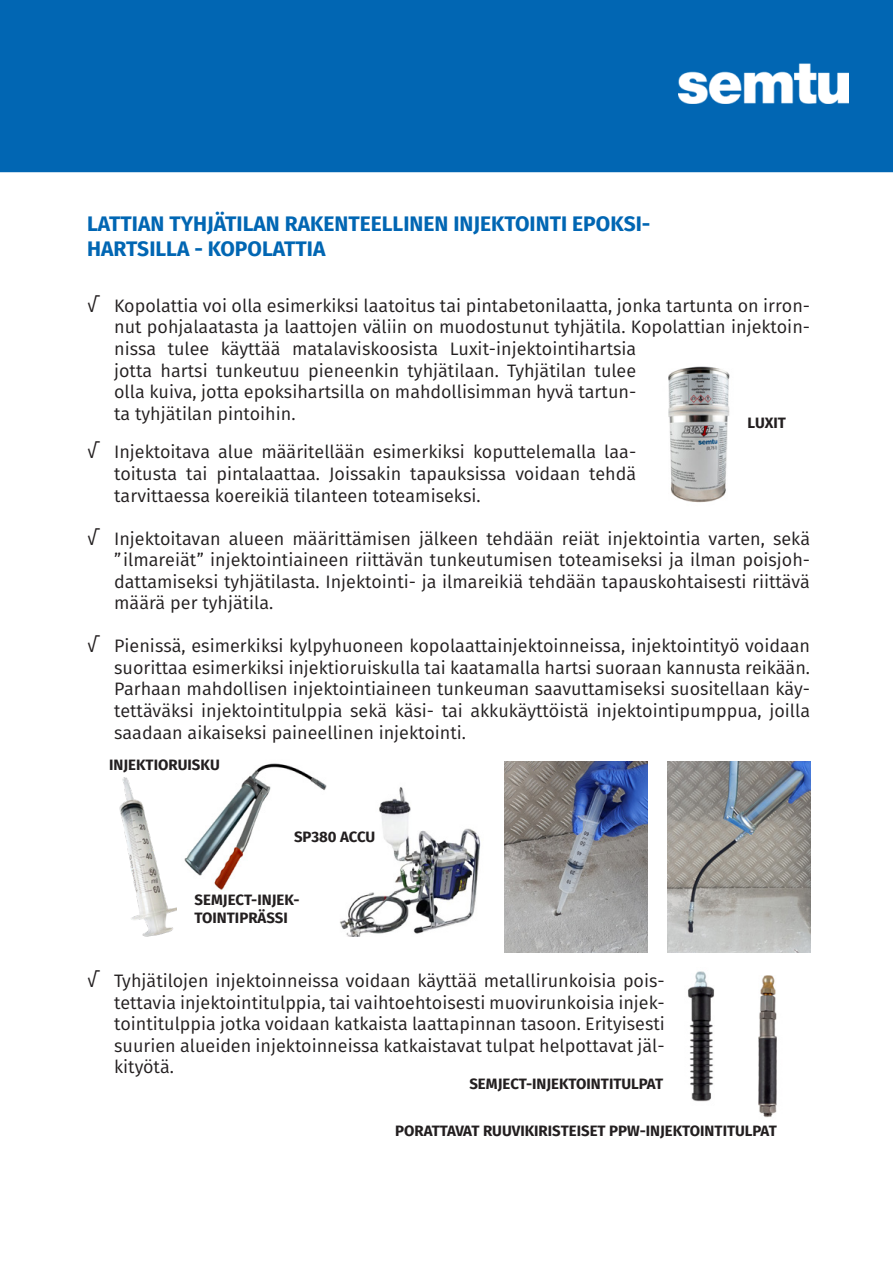
<style>
.page{position:relative;width:893px;height:1263px;background:#fff}
.page>*{position:absolute;margin:0;border:0;box-sizing:border-box;transform-origin:0 0}
.Kappaletyyli_3{font:700 21px "Fira Sans";color:#0166b3}
.t1{font:18px/21.6px "Fira Sans";color:#231f20;text-align:justify}
.t2{font:700 15px/18px "Fira Sans";color:#231f20}
.s1{font-size:19.8px}
</style>
<div class="page">
<div style="left:0;top:0;width:893px;height:172px;background:#0166b3"></div>
<div style="left:527px;top:54px;width:64px;height:70px;background:#0166b3"></div>
<img style="left:668px;top:366px;width:62px;height:137px">
<img style="left:184px;top:763px;width:143px;height:127px">
<img style="left:340px;top:787px;width:141px;height:149px">
<img style="left:119px;top:777px;width:57px;height:160px">
<img style="left:505px;top:761px;width:142px;height:191px">
<img style="left:668px;top:761px;width:142px;height:191px">
<img style="left:758px;top:975px;width:19px;height:143px">
<img style="left:688px;top:971px;width:26px;height:131px">
<img style="left:679px;top:64px;width:170px;height:39px">
<p class="Kappaletyyli_3" style="left:87px;top:209px;width:565px">LATTIAN TYHJÄTILAN RAKENTEELLINEN INJEKTOINTI EPOKSI-</p>
<p class="Kappaletyyli_3" style="left:87px;top:234px;width:240px">HARTSILLA - KOPOLATTIA</p>
<p class="t1" style="left:114px;top:295px;width:697px;text-align:left;text-indent:-27px"><span class="s1">√</span> Kopolattia voi olla esimerkiksi laatoitus tai pintabetonilaatta, jonka tartunta on irron&shy;nut pohjalaatasta ja laattojen väliin on muodostunut tyhjätila. Kopolattian injektoin&shy;nissa tulee käyttää matalaviskoosista Luxit-injektointihartsia<br>jotta hartsi tunkeutuu pieneenkin tyhjätilaan. Tyhjätilan tulee<br>olla kuiva, jotta epoksihartsilla on mahdollisimman hyvä tartun-<br>ta tyhjätilan pintoihin.</p>
<p class="t1" style="left:114px;top:441px;width:524px;text-indent:-27px"><span class="s1">√</span> Injektoitava alue määritellään esimerkiksi koputtelemalla laa&shy;toitusta tai pintalaattaa. Joissakin tapauksissa voidaan tehdä tarvittaessa koereikiä tilanteen toteamiseksi.</p>
<p class="t1" style="left:114px;top:527px;width:697px;text-indent:-27px"><span class="s1">√</span> Injektoitavan alueen määrittämisen jälkeen tehdään reiät injektointia varten, sekä ”ilmareiät” injektointiaineen riittävän tunkeutumisen toteamiseksi ja ilman poisjoh&shy;dattamiseksi tyhjätilasta. Injektointi- ja ilmareikiä tehdään tapauskohtaisesti riittävä määrä per tyhjätila.</p>
<p class="t1" style="left:114px;top:635px;width:697px;text-indent:-27px"><span class="s1">√</span> Pienissä, esimerkiksi kylpyhuoneen kopolaattainjektoinneissa, injektointityö voidaan suorittaa esimerkiksi injektioruiskulla tai kaatamalla hartsi suoraan kannusta reikään.<br>Parhaan mahdollisen injektointiaineen tunkeuman saavuttamiseksi suositellaan käy&shy;tettäväksi injektointitulppia sekä käsi- tai akkukäyttöistä injektointipumppua, joilla saadaan aikaiseksi paineellinen injektointi.</p>
<p class="t2" style="left:747px;top:414px;width:40px">LUXIT</p>
<p class="t2" style="left:109px;top:756px;width:112px">INJEKTIORUISKU</p>
<p class="t2" style="left:294px;top:827px;width:83px">SP380 ACCU</p>
<p class="t2" style="left:195px;top:891px;width:106px">SEMJECT-INJEK-<br>TOINTIPRÄSSI</p>
<p class="t1" style="left:114px;top:970px;width:552px;text-indent:-27px"><span class="s1">√</span> Tyhjätilojen injektoinneissa voidaan käyttää metallirunkoisia pois&shy;tettavia injektointitulppia, tai vaihtoehtoisesti muovirunkoisia injek&shy;tointitulppia jotka voidaan katkaista laattapinnan tasoon. Erityisesti suurien alueiden injektoinneissa katkaistavat tulpat helpottavat jäl&shy;kityötä.</p>
<p class="t2" style="left:469px;top:1075px;width:195px">SEMJECT-INJEKTOINTITULPAT</p>
<p class="t2" style="left:395px;top:1122px;width:383px">PORATTAVAT RUUVIKIRISTEISET PPW-INJEKTOINTITULPAT</p>
</div>
